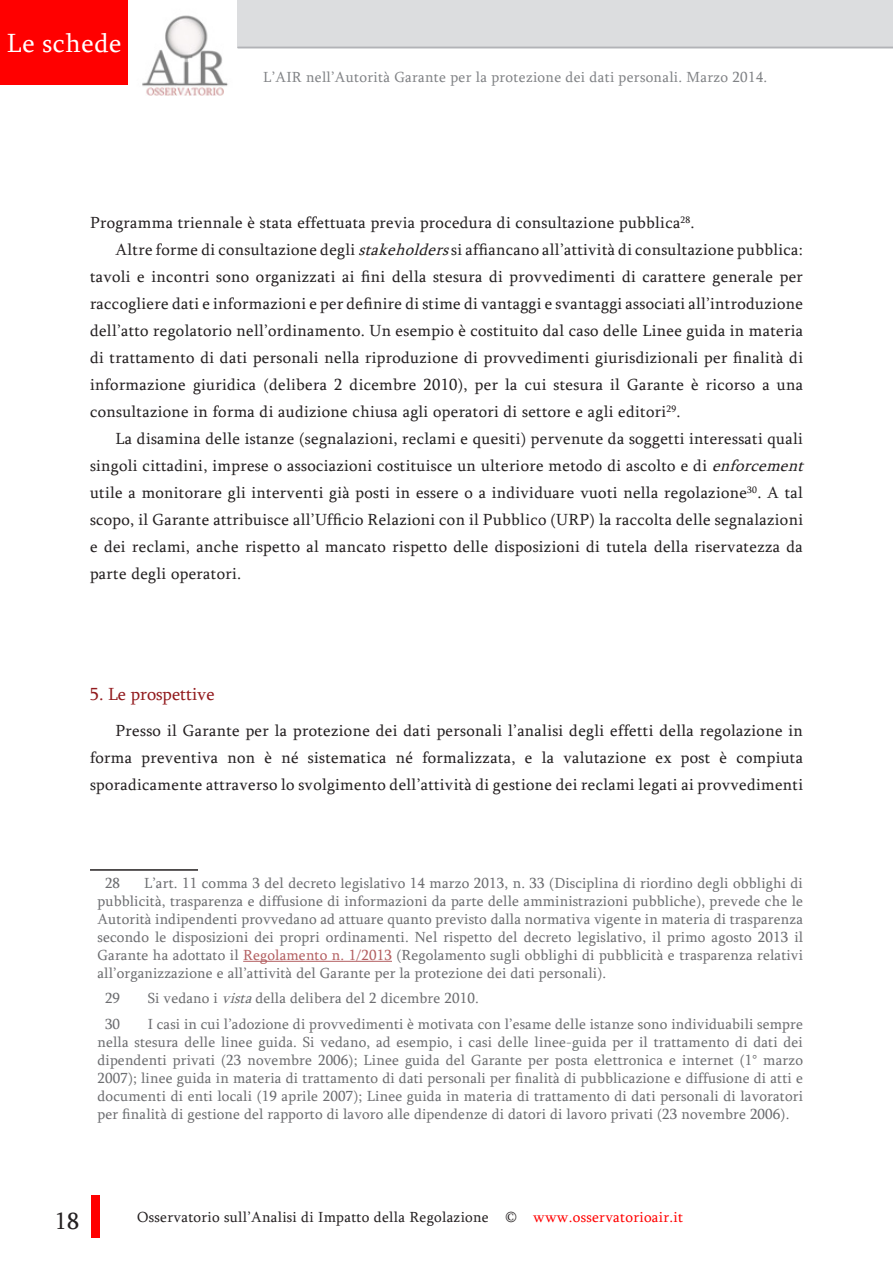
<style>
.page{position:relative;width:893px;height:1263px;background:#fff}
.page>*{position:absolute;margin:0;border:0;box-sizing:border-box;transform-origin:0 0}
.t1{font:27px "Sylfaen";letter-spacing:.02em;color:#fff}
.t2{font:24px "Sylfaen";color:#231f20}
.Titoli_Paragrafi{font:18px "Sylfaen";color:#921a1d}
.Note_testo{font:16.5px/27px "Sylfaen";letter-spacing:.02em;color:#231f20;text-align:justify}
.Note_testo-2{font:15px/18px "Sylfaen";letter-spacing:.01em;color:#6c6d70;text-align:justify}
.t3{font:15px "Sylfaen";letter-spacing:.02em;color:#231f20}
.t4{font:15px "Sylfaen";letter-spacing:.02em;color:#808285}
.s1{font-style:italic}
.s2{color:#b35f61}
.s3{color:#f00}
</style>
<div class="page">
<div style="left:0;top:0;width:128px;height:84px;background:#f00"></div>
<img style="left:142px;top:0;width:96px;height:96px">
<img style="left:91px;top:1195px;width:9px;height:42px">
<div style="left:238px;top:0;width:655px;height:48px;background:#dcdddf"></div>
<hr style="left:238px;top:47px;width:655px;height:1px;background:#b2b3b7">
<hr style="left:90px;top:869px;width:108px;height:2px;background:#231f20">
<hr style="left:243px;top:961px;width:149px;height:1px;background:#b35f61">
<h1 class="t1" style="left:7px;top:25px;width:116px">Le schede</h1>
<p class="t4" style="left:263px;top:67px;width:506px">L’AIR nell’Autorità Garante per la protezione dei dati personali. Marzo 2014.</p>
<p class="Note_testo" style="left:90px;top:209px;width:606px">Programma triennale è stata effettuata previa procedura di consultazione pubblica<sup>28</sup>.</p>
<p class="Note_testo" style="left:90px;top:236px;width:715px;text-indent:26px">Altre forme di consultazione degli <span class="s1">stakeholders</span>si affiancano all’attività di consultazione pubblica: tavoli e incontri sono organizzati ai fini della stesura di provvedimenti di carattere generale per raccogliere dati e informazioni e per definire di stime di vantaggi e svantaggi associati all’introduzione dell’atto regolatorio nell’ordinamento. Un esempio è costituito dal caso delle Linee guida in materia di trattamento di dati personali nella riproduzione di provvedimenti giurisdizionali per finalità di informazione giuridica (delibera 2 dicembre 2010), per la cui stesura il Garante è ricorso a una consultazione in forma di audizione chiusa agli operatori di settore e agli editori<sup>29</sup>.</p>
<p class="Note_testo" style="left:90px;top:425px;width:720px;text-align:left;text-indent:26px">La disamina delle istanze (segnalazioni, reclami e quesiti) pervenute da soggetti interessati quali singoli cittadini, imprese o associazioni costituisce un ulteriore metodo di ascolto e di <span class="s1">enforcement </span>utile a monitorare gli interventi già posti in essere o a individuare vuoti nella regolazione<sup>30</sup>. A tal scopo, il Garante attribuisce all’Ufficio Relazioni con il Pubblico (URP) la raccolta delle segnalazioni e dei reclami, anche rispetto al mancato rispetto delle disposizioni di tutela della riservatezza da parte degli operatori.</p>
<p class="Titoli_Paragrafi" style="left:90px;top:682px;width:126px">5. Le prospettive</p>
<p class="Note_testo" style="left:90px;top:716px;width:714px;text-indent:26px">Presso il Garante per la protezione dei dati personali l’analisi degli effetti della regolazione in forma preventiva non è né sistematica né formalizzata, e la valutazione ex post è compiuta sporadicamente attraverso lo svolgimento dell’attività di gestione dei reclami legati ai provvedimenti</p>
<p class="Note_testo-2" style="left:98px;top:873px;width:707px;text-indent:46px">L’art. 11 comma 3 del decreto legislativo 14 marzo 2013, n. 33 (Disciplina di riordino degli obblighi di pubblicità, trasparenza e diffusione di informazioni da parte delle amministrazioni pubbliche), prevede che le Autorità indipendenti provvedano ad attuare quanto previsto dalla normativa vigente in materia di trasparenza secondo le disposizioni dei propri ordinamenti. Nel rispetto del decreto legislativo, il primo agosto 2013 il Garante ha adottato il <span class="s2">Regolamento n. 1/2013</span> (Regolamento sugli obblighi di pubblicità e trasparenza relativi all’organizzazione e all’attività del Garante per la protezione dei dati personali).</p>
<p class="Note_testo-2" style="left:105px;top:989px;width:17px">29</p>
<p class="Note_testo-2" style="left:148px;top:989px;width:332px">Si vedano i <span class="s1">vista</span>della delibera del 2 dicembre 2010.</p>
<p class="Note_testo-2" style="left:105px;top:1014px;width:17px">30</p>
<p class="Note_testo-2" style="left:105px;top:873px;width:17px">28</p>
<p class="Note_testo-2" style="left:98px;top:1014px;width:707px;text-indent:50px">I casi in cui l’adozione di provvedimenti è motivata con l’esame delle istanze sono individuabili sempre nella stesura delle linee guida. Si vedano, ad esempio, i casi delle linee-guida per il trattamento di dati dei dipendenti privati (23 novembre 2006); Linee guida del Garante per posta elettronica e internet (1° marzo 2007); linee guida in materia di trattamento di dati personali per finalità di pubblicazione e diffusione di atti e documenti di enti locali (19 aprile 2007); Linee guida in materia di trattamento di dati personali di lavoratori per finalità di gestione del rapporto di lavoro alle dipendenze di datori di lavoro privati (23 novembre 2006).</p>
<h2 class="t2" style="left:55px;top:1205px;width:26px">18</h2>
<p class="t3" style="left:137px;top:1207px;width:547px">Osservatorio sull’Analisi di Impatto della Regolazione © <span class="s3">www.osservatorioair.it</span></p>
</div>
